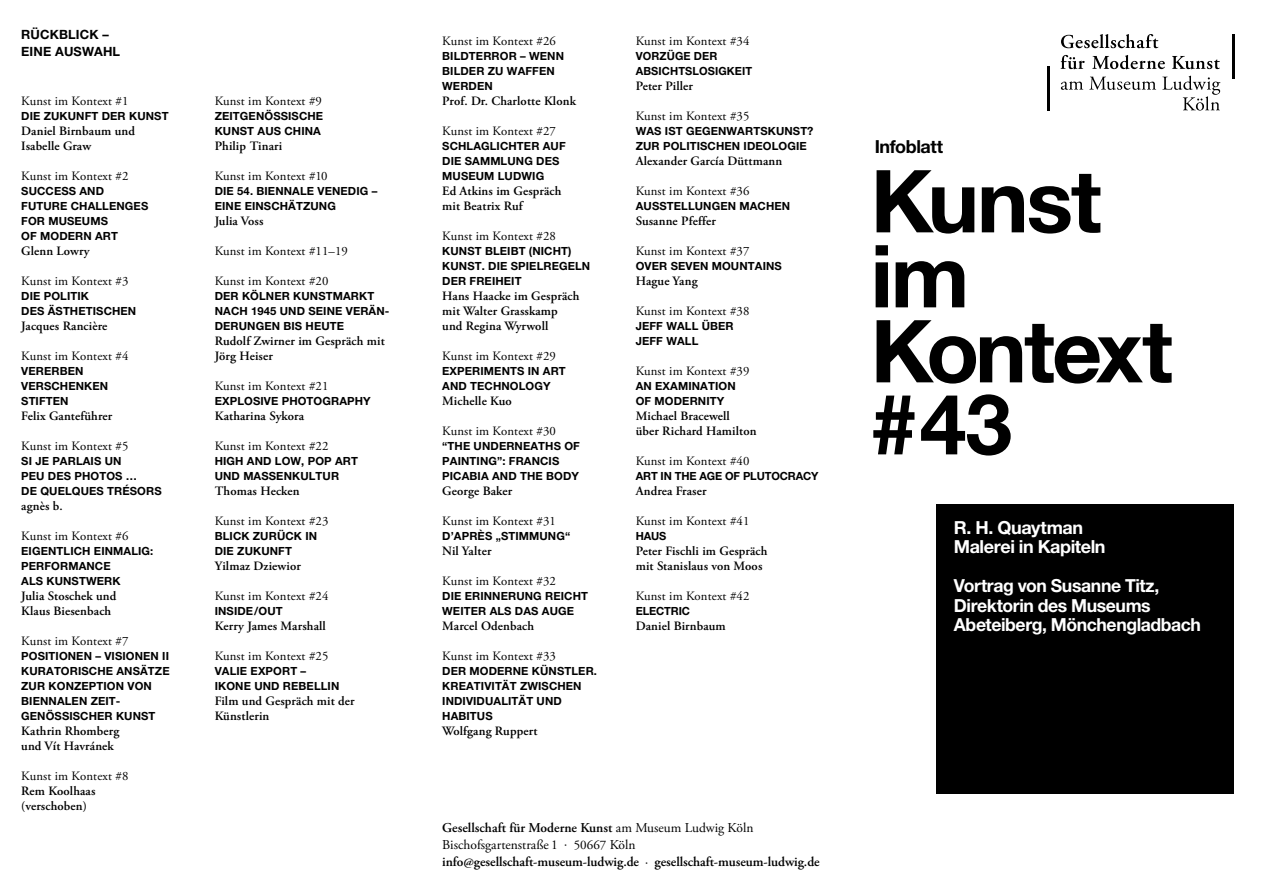
<style>
.page{position:relative;width:1263px;height:893px;background:#fff}
.page>*{position:absolute;margin:0;border:0;box-sizing:border-box;transform-origin:0 0}
.t1{font:700 87px/75px "Helvetica Neue LT Pro";letter-spacing:-.03em;color:#000}
.t2{font:700 84px "Helvetica Neue LT Pro";color:#000}
.t3{font:700 18px/19.5px "Helvetica Neue LT Pro";letter-spacing:-.025em;color:#fff}
.t4{font:700 18px "Helvetica Neue LT Pro";letter-spacing:-.025em;color:#000}
.t5{font:600 13.5px/17.2px "Adobe Garamond Pro";letter-spacing:-.005em;color:#000}
.t6{font:600 12.75px/15px "Adobe Garamond Pro";letter-spacing:.01em;color:#000}
.t7{font:12.75px "Adobe Garamond Pro";letter-spacing:.01em;color:#000}
.t8{font:700 12.75px/17.2px "Helvetica Neue LT Pro";letter-spacing:.01em;color:#000}
.t9{font:700 11.25px/15px "Helvetica Neue LT Pro";letter-spacing:.01em;color:#000}
.t10{font:700 11.25px "Helvetica Neue LT Pro";letter-spacing:-.01em;color:#000}
.s1{font-weight:400}
.s2{font-weight:400;font-size:13.05px}
</style>
<div class="page">
<hr style="left:1047px;top:66px;width:2px;height:45px;background:#000">
<hr style="left:1232px;top:34px;width:2px;height:45px;background:#000">
<svg style="left:1061px;top:76px;width:159px;height:35px"></svg>
<svg style="left:1060px;top:55px;width:160px;height:14px"></svg>
<svg style="left:1061px;top:34px;width:97px;height:14px"></svg>
<div style="left:936px;top:504px;width:298px;height:289px;background:#000"></div>
<p class="t8" style="left:21px;top:25px;width:100px">RÜCKBLICK –<br>EINE AUSWAHL</p>
<p class="t7" style="left:21px;top:94px;width:109px">Kunst im Kontext #1</p>
<p class="t9" style="left:21px;top:109px;width:149px">DIE ZUKUNFT DER KUNST</p>
<p class="t6" style="left:21px;top:124px;width:115px">Daniel Birnbaum und<br>Isabelle Graw</p>
<p class="t7" style="left:21px;top:169px;width:109px">Kunst im Kontext #2</p>
<p class="t9" style="left:21px;top:184px;width:129px">SUCCESS AND<br>FUTURE CHALLENGES<br>FOR MUSEUMS<br>OF MODERN ART</p>
<p class="t6" style="left:21px;top:244px;width:70px">Glenn Lowry</p>
<p class="t7" style="left:21px;top:274px;width:109px">Kunst im Kontext #3</p>
<p class="t9" style="left:21px;top:289px;width:117px">DIE POLITIK<br>DES ÄSTHETISCHEN</p>
<p class="t6" style="left:21px;top:319px;width:88px">Jacques Rancière</p>
<p class="t7" style="left:21px;top:349px;width:109px">Kunst im Kontext #4</p>
<p class="t9" style="left:21px;top:364px;width:88px">VERERBEN<br>VERSCHENKEN<br>STIFTEN</p>
<p class="t6" style="left:21px;top:409px;width:92px">Felix Ganteführer</p>
<p class="t7" style="left:21px;top:439px;width:109px">Kunst im Kontext #5</p>
<p class="t9" style="left:21px;top:454px;width:142px">SI JE PARLAIS UN<br>PEU DES PHOTOS …<br>DE QUELQUES TRÉSORS</p>
<p class="t6" style="left:21px;top:499px;width:43px">agnès b.</p>
<p class="t7" style="left:21px;top:529px;width:109px">Kunst im Kontext #6</p>
<p class="t9" style="left:21px;top:544px;width:134px">EIGENTLICH EINMALIG:<br>PERFORMANCE<br>ALS KUNSTWERK</p>
<p class="t6" style="left:21px;top:589px;width:97px">Julia Stoschek und<br>Klaus Biesenbach</p>
<p class="t7" style="left:21px;top:634px;width:109px">Kunst im Kontext #7</p>
<p class="t9" style="left:21px;top:649px;width:150px">POSITIONEN – VISIONEN II<br>KURATORISCHE ANSÄTZE<br>ZUR KONZEPTION VON<br>BIENNALEN ZEIT-<br>GENÖSSISCHER KUNST</p>
<p class="t6" style="left:21px;top:724px;width:100px">Kathrin Rhomberg und Vít Havránek</p>
<p class="t7" style="left:21px;top:769px;width:109px">Kunst im Kontext #8</p>
<p class="t6" style="left:21px;top:784px;width:76px">Rem Koolhaas (verschoben)</p>
<p class="t7" style="left:215px;top:94px;width:109px">Kunst im Kontext #9</p>
<p class="t9" style="left:215px;top:108px;width:110px">ZEITGENÖSSISCHE<br>KUNST AUS CHINA</p>
<p class="t6" style="left:215px;top:139px;width:69px">Philip Tinari</p>
<p class="t7" style="left:215px;top:169px;width:114px">Kunst im Kontext #10</p>
<p class="t9" style="left:215px;top:183px;width:164px">DIE 54. BIENNALE VENEDIG –<br>EINE EINSCHÄTZUNG</p>
<p class="t6" style="left:215px;top:214px;width:50px">Julia Voss</p>
<p class="t7" style="left:215px;top:244px;width:135px">Kunst im Kontext #11–19</p>
<p class="t7" style="left:215px;top:274px;width:115px">Kunst im Kontext #20</p>
<p class="t9" style="left:215px;top:288px;width:176px">DER KÖLNER KUNSTMARKT<br>NACH 1945 UND SEINE VERÄN-<br>DERUNGEN BIS HEUTE</p>
<p class="t6" style="left:215px;top:334px;width:172px">Rudolf Zwirner im Gespräch mit<br>Jörg Heiser</p>
<p class="t7" style="left:215px;top:379px;width:115px">Kunst im Kontext #21</p>
<p class="t9" style="left:215px;top:393px;width:158px">EXPLOSIVE PHOTOGRAPHY</p>
<p class="t6" style="left:215px;top:409px;width:91px">Katharina Sykora</p>
<p class="t7" style="left:215px;top:439px;width:115px">Kunst im Kontext #22</p>
<p class="t9" style="left:215px;top:453px;width:145px">HIGH AND LOW, POP ART<br>UND MASSENKULTUR</p>
<p class="t6" style="left:215px;top:484px;width:86px">Thomas Hecken</p>
<p class="t7" style="left:215px;top:514px;width:115px">Kunst im Kontext #23</p>
<p class="t9" style="left:215px;top:528px;width:104px">BLICK ZURÜCK IN<br>DIE ZUKUNFT</p>
<p class="t6" style="left:215px;top:559px;width:88px">Yilmaz Dziewior</p>
<p class="t7" style="left:215px;top:589px;width:115px">Kunst im Kontext #24</p>
<p class="t9" style="left:215px;top:603px;width:69px">INSIDE/OUT</p>
<p class="t6" style="left:215px;top:619px;width:113px">Kerry James Marshall</p>
<p class="t7" style="left:215px;top:649px;width:115px">Kunst im Kontext #25</p>
<p class="t9" style="left:215px;top:663px;width:126px">VALIE EXPORT –<br>IKONE UND REBELLIN</p>
<p class="t6" style="left:215px;top:694px;width:141px">Film und Gespräch mit der<br>Künstlerin</p>
<p class="t7" style="left:442px;top:33px;width:115px">Kunst im Kontext #26</p>
<p class="t9" style="left:442px;top:48px;width:123px">BILDTERROR – WENN<br>BILDER ZU WAFFEN<br>WERDEN</p>
<p class="t6" style="left:442px;top:94px;width:135px">Prof. Dr. Charlotte Klonk</p>
<p class="t7" style="left:442px;top:123px;width:115px">Kunst im Kontext #27</p>
<p class="t9" style="left:442px;top:138px;width:125px">SCHLAGLICHTER AUF<br>DIE SAMMLUNG DES<br>MUSEUM LUDWIG</p>
<p class="t6" style="left:442px;top:184px;width:121px">Ed Atkins im Gespräch mit Beatrix Ruf</p>
<p class="t7" style="left:442px;top:228px;width:115px">Kunst im Kontext #28</p>
<p class="t9" style="left:442px;top:243px;width:149px">KUNST BLEIBT (NICHT)<br>KUNST. DIE SPIELREGELN<br>DER FREIHEIT</p>
<p class="t6" style="left:442px;top:289px;width:139px">Hans Haacke im Gespräch mit Walter Grasskamp und Regina Wyrwoll</p>
<p class="t7" style="left:442px;top:348px;width:115px">Kunst im Kontext #29</p>
<p class="t9" style="left:442px;top:363px;width:125px">EXPERIMENTS IN ART<br>AND TECHNOLOGY</p>
<p class="t6" style="left:442px;top:394px;width:71px">Michelle Kuo</p>
<p class="t7" style="left:442px;top:423px;width:115px">Kunst im Kontext #30</p>
<p class="t9" style="left:442px;top:438px;width:139px">“THE UNDERNEATHS OF<br>PAINTING”: FRANCIS<br>PICABIA AND THE BODY</p>
<p class="t6" style="left:442px;top:484px;width:72px">George Baker</p>
<p class="t7" style="left:442px;top:513px;width:115px">Kunst im Kontext #31</p>
<p class="t9" style="left:442px;top:528px;width:129px">D’APRÈS „STIMMUNG“</p>
<p class="t6" style="left:442px;top:544px;width:51px">Nil Yalter</p>
<p class="t7" style="left:442px;top:573px;width:115px">Kunst im Kontext #32</p>
<p class="t9" style="left:442px;top:588px;width:147px">DIE ERINNERUNG REICHT<br>WEITER ALS DAS AUGE</p>
<p class="t6" style="left:442px;top:619px;width:93px">Marcel Odenbach</p>
<p class="t7" style="left:442px;top:648px;width:115px">Kunst im Kontext #33</p>
<p class="t9" style="left:442px;top:663px;width:156px">DER MODERNE KÜNSTLER.<br>KREATIVITÄT ZWISCHEN<br>INDIVIDUALITÄT UND<br>HABITUS</p>
<p class="t6" style="left:442px;top:724px;width:97px">Wolfgang Ruppert</p>
<p class="t7" style="left:636px;top:33px;width:115px">Kunst im Kontext #34</p>
<p class="t9" style="left:636px;top:48px;width:118px">VORZÜGE DER<br>ABSICHTSLOSIGKEIT</p>
<p class="t6" style="left:636px;top:79px;width:59px">Peter Piller</p>
<p class="t7" style="left:636px;top:108px;width:115px">Kunst im Kontext #35</p>
<p class="t9" style="left:636px;top:123px;width:179px">WAS IST GEGENWARTSKUNST?<br>ZUR POLITISCHEN IDEOLOGIE</p>
<p class="t6" style="left:636px;top:154px;width:148px">Alexander García Düttmann</p>
<p class="t7" style="left:636px;top:183px;width:115px">Kunst im Kontext #36</p>
<p class="t9" style="left:636px;top:198px;width:156px">AUSSTELLUNGEN MACHEN</p>
<p class="t6" style="left:636px;top:214px;width:82px">Susanne Pfeffer</p>
<p class="t7" style="left:636px;top:243px;width:115px">Kunst im Kontext #37</p>
<p class="t9" style="left:636px;top:258px;width:148px">OVER SEVEN MOUNTAINS</p>
<p class="t6" style="left:636px;top:274px;width:63px">Hague Yang</p>
<p class="t7" style="left:636px;top:303px;width:115px">Kunst im Kontext #38</p>
<p class="t9" style="left:636px;top:318px;width:99px">JEFF WALL ÜBER<br>JEFF WALL</p>
<p class="t7" style="left:636px;top:363px;width:115px">Kunst im Kontext #39</p>
<p class="t9" style="left:636px;top:378px;width:101px">AN EXAMINATION<br>OF MODERNITY</p>
<p class="t6" style="left:636px;top:409px;width:122px">Michael Bracewell<br>über Richard Hamilton</p>
<p class="t7" style="left:636px;top:453px;width:115px">Kunst im Kontext #40</p>
<p class="t10" style="left:636px;top:469px;width:184px">ART IN THE AGE OF PLUTOCRACY</p>
<p class="t6" style="left:636px;top:484px;width:72px">Andrea Fraser</p>
<p class="t7" style="left:636px;top:513px;width:115px">Kunst im Kontext #41</p>
<p class="t9" style="left:636px;top:528px;width:32px">HAUS</p>
<p class="t6" style="left:636px;top:544px;width:133px">Peter Fischli im Gespräch mit Stanislaus von Moos</p>
<p class="t7" style="left:636px;top:588px;width:115px">Kunst im Kontext #42</p>
<p class="t10" style="left:636px;top:604px;width:56px">ELECTRIC</p>
<p class="t6" style="left:636px;top:619px;width:92px">Daniel Birnbaum</p>
<p class="t5" style="left:442px;top:819px;width:379px">Gesellschaft für Moderne Kunst <span class="s1">am Museum Ludwig Köln<br>Bischofsgartenstraße 1 .</span> <span class="s2">50667</span> <span class="s1">Köln </span>info@gesellschaft-museum-ludwig.de <span class="s1">.</span> gesellschaft-museum-ludwig.de</p>
<h3 class="t4" style="left:875px;top:136px;width:70px">Infoblatt</h3>
<h1 class="t1" style="left:870px;top:162px;width:304px">Kunst im<br>Kontext</h1>
<h2 class="t2" style="left:870px;top:372px;width:143px">#43</h2>
<h3 class="t3" style="left:954px;top:517px;width:153px">R. H. Quaytman<br>Malerei in Kapiteln</h3>
<h3 class="t3" style="left:954px;top:576px;width:249px">Vortrag von Susanne Titz,<br>Direktorin des Museums<br>Abeteiberg, Mönchengladbach</h3>
</div>
